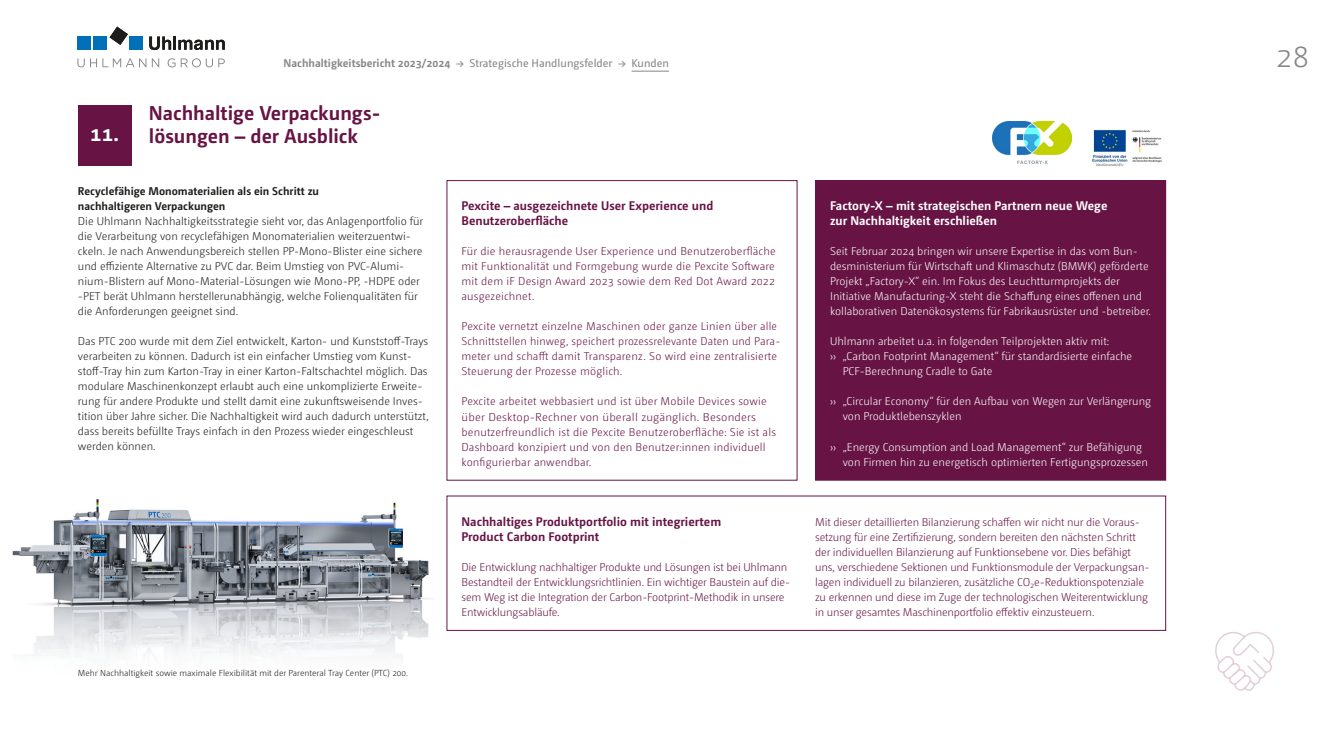
<style>
.page{position:relative;width:1322px;height:745px;background:#fff}
.page>*{position:absolute;margin:0;border:0;box-sizing:border-box;transform-origin:0 0}
.t1{font:300 31.25px "Camingo Dos Pro";color:#878787}
.t2{font:700 22px "Camingo Dos Pro";color:#fff}
.t3{font:700 20px/22.5px "Camingo Dos Pro";color:#671445}
.t4{font:700 12.5px/15px "Camingo Dos Pro";color:#671445}
.t5{font:700 12.5px/15px "Camingo Dos Pro";color:#fff}
.t6{font:300 11.25px/15px "Camingo Dos Pro";color:#1d1d1b}
.t7{font:300 11.25px/15px "Camingo Dos Pro";letter-spacing:-.015em;color:#671445}
.t8{font:300 11.25px/15px "Camingo Dos Pro";color:#fff}
.t9{font:300 11.25px/15px "Camingo Dos Pro";letter-spacing:.015em;color:#671445}
.t10{font:700 11.25px/15px "Camingo Dos Pro";color:#1d1d1b}
.t11{font:11.25px "Camingo Dos Pro";color:#878787}
.t12{font:300 8.75px "Camingo Dos Pro";color:#1d1d1b}
.s1{font-weight:700}
</style>
<div class="page">
<hr style="left:631px;top:71px;width:38px;height:1px;background:#878787">
<svg style="left:110px;top:27px;width:18px;height:18px"></svg>
<div style="left:77px;top:36px;width:14px;height:14px;background:#0070b8"></div>
<div style="left:94px;top:36px;width:13px;height:14px;background:#0070b8"></div>
<div style="left:129px;top:36px;width:14px;height:14px;background:#0070b8"></div>
<svg style="left:149px;top:36px;width:76px;height:14px"></svg>
<svg style="left:77px;top:58px;width:148px;height:9px"></svg>
<svg style="left:1215px;top:632px;width:59px;height:59px"></svg>
<div style="left:815px;top:180px;width:350px;height:300px;background:#671445"></div>
<div style="left:815px;top:180px;width:351px;height:300px;border:1px solid #671445"></div>
<div style="left:78px;top:105px;width:53px;height:60px;background:#671445"></div>
<img style="left:12px;top:499px;width:419px;height:159px">
<img style="left:1092px;top:130px;width:70px;height:37px">
<img style="left:993px;top:121px;width:79px;height:43px">
<p class="t11" style="left:283px;top:57px;width:387px"><span class="s1">Nachhaltigkeitsbericht 2023/2024</span> → Strategische Handlungsfelder → Kunden</p>
<h3 class="t3" style="left:149px;top:102px;width:233px">Nachhaltige Verpackungs&shy;lösungen – der Ausblick</h3>
<p class="t10" style="left:78px;top:183px;width:243px">Recyclefähige Monomaterialien als ein Schritt zu nachhaltigeren Verpackungen</p>
<p class="t6" style="left:78px;top:214px;width:347px">Die Uhlmann Nachhaltigkeitsstrategie sieht vor, das Anlagenportfolio für die Verarbeitung von recyclefähigen Monomaterialien weiterzuentwi&shy;ckeln. Je nach Anwendungsbereich stellen PP-Mono-Blister eine sichere und effiziente Alternative zu PVC dar. Beim Umstieg von PVC-Alumi&shy;nium-Blistern auf Mono-Material-Lösungen wie Mono-PP, -HDPE oder -PET berät Uhlmann herstellerunabhängig, welche Folienqualitäten für die Anforderungen geeignet sind.</p>
<p class="t6" style="left:78px;top:334px;width:352px">Das PTC 200 wurde mit dem Ziel entwickelt, Karton- und Kunststoff-Trays verarbeiten zu können. Dadurch ist ein einfacher Umstieg vom Kunst&shy;stoff-Tray hin zum Karton-Tray in einer Karton-Faltschachtel möglich. Das modulare Maschinenkonzept erlaubt auch eine unkomplizierte Erweite&shy;rung für andere Produkte und stellt damit eine zukunftsweisende Inves&shy;tition über Jahre sicher. Die Nachhaltigkeit wird auch dadurch unterstützt, dass bereits befüllte Trays einfach in den Prozess wieder eingeschleust werden können.</p>
<h2 class="t2" style="left:90px;top:119px;width:30px">11.</h2>
<p class="t12" style="left:78px;top:667px;width:332px">Mehr Nachhaltigkeit sowie maximale Flexibilität mit der Parenteral Tray Center (PTC) 200.</p>
<p class="t4" style="left:461px;top:198px;width:253px">Pexcite – ausgezeichnete User Experience und<br>Benutzeroberfläche</p>
<p class="t7" style="left:461px;top:244px;width:316px;text-align:justify">Für die herausragende User Experience und Benutzeroberfläche mit Funktionalität und Formgebung wurde die Pexcite Software mit dem iF Design Award 2023 sowie dem Red Dot Award 2022 ausgezeichnet.</p>
<p class="t9" style="left:461px;top:319px;width:320px">Pexcite vernetzt einzelne Maschinen oder ganze Linien über alle Schnittstellen hinweg, speichert prozessrelevante Daten und Para&shy;meter und schafft damit Transparenz. So wird eine zentralisierte Steuerung der Prozesse möglich.</p>
<p class="t9" style="left:461px;top:394px;width:316px">Pexcite arbeitet webbasiert und ist über Mobile Devices sowie über Desktop-Rechner von überall zugänglich. Besonders benutzerfreundlich ist die Pexcite Benutzeroberfläche: Sie ist als Dashboard konzipiert und von den Benutzer:innen individuell konfigurierbar anwendbar.</p>
<p class="t4" style="left:461px;top:513px;width:261px">Nachhaltiges Produktportfolio mit integriertem<br>Product Carbon Footprint</p>
<p class="t7" style="left:461px;top:559px;width:330px">Die Entwicklung nachhaltiger Produkte und Lösungen ist bei Uhlmann Bestandteil der Entwicklungsrichtlinien. Ein wichtiger Baustein auf die&shy;sem Weg ist die Integration der Carbon-Footprint-Methodik in unsere Entwicklungsabläufe.</p>
<p class="t5" style="left:830px;top:198px;width:279px">Factory-X – mit strategischen Partnern neue Wege zur Nachhaltigkeit erschließen</p>
<p class="t8" style="left:830px;top:244px;width:322px">Seit Februar 2024 bringen wir unsere Expertise in das vom Bun&shy;desministerium für Wirtschaft und Klimaschutz (BMWK) geförderte Projekt „Factory-X“ ein. Im Fokus des Leuchtturmprojekts der Initiative Manufacturing-X steht die Schaffung eines offenen und kollaborativen Datenökosystems für Fabrikausrüster und -betreiber.</p>
<p class="t8" style="left:830px;top:334px;width:280px">Uhlmann arbeitet u.a. in folgenden Teilprojekten aktiv mit:</p>
<p class="t8" style="left:830px;top:349px;width:304px">›› „Carbon Footprint Management“ für standardisierte einfache</p>
<p class="t8" style="left:843px;top:364px;width:151px">PCF-Berechnung Cradle to Gate</p>
<p class="t8" style="left:843px;top:394px;width:310px;text-indent:-13px">›› „Circular Economy“ für den Aufbau von Wegen zur Verlängerung von Produktlebenszyklen</p>
<p class="t8" style="left:843px;top:439px;width:307px;text-indent:-13px">›› „Energy Consumption and Load Management“ zur Befähigung von Firmen hin zu energetisch optimierten Fertigungsprozessen</p>
<p class="t7" style="left:815px;top:514px;width:336px">Mit dieser detaillierten Bilanzierung schaffen wir nicht nur die Voraus&shy;setzung für eine Zertifizierung, sondern bereiten den nächsten Schritt der individuellen Bilanzierung auf Funktionsebene vor. Dies befähigt uns, verschiedene Sektionen und Funktionsmodule der Verpackungsan&shy;lagen individuell zu bilanzieren, zusätzliche CO<sub>2</sub>e-Reduktionspotenziale zu erkennen und diese im Zuge der technologischen Weiterentwicklung in unser gesamtes Maschinenportfolio effektiv einzusteuern.</p>
<h1 class="t1" style="left:1276px;top:39px;width:35px">28</h1>
</div>
